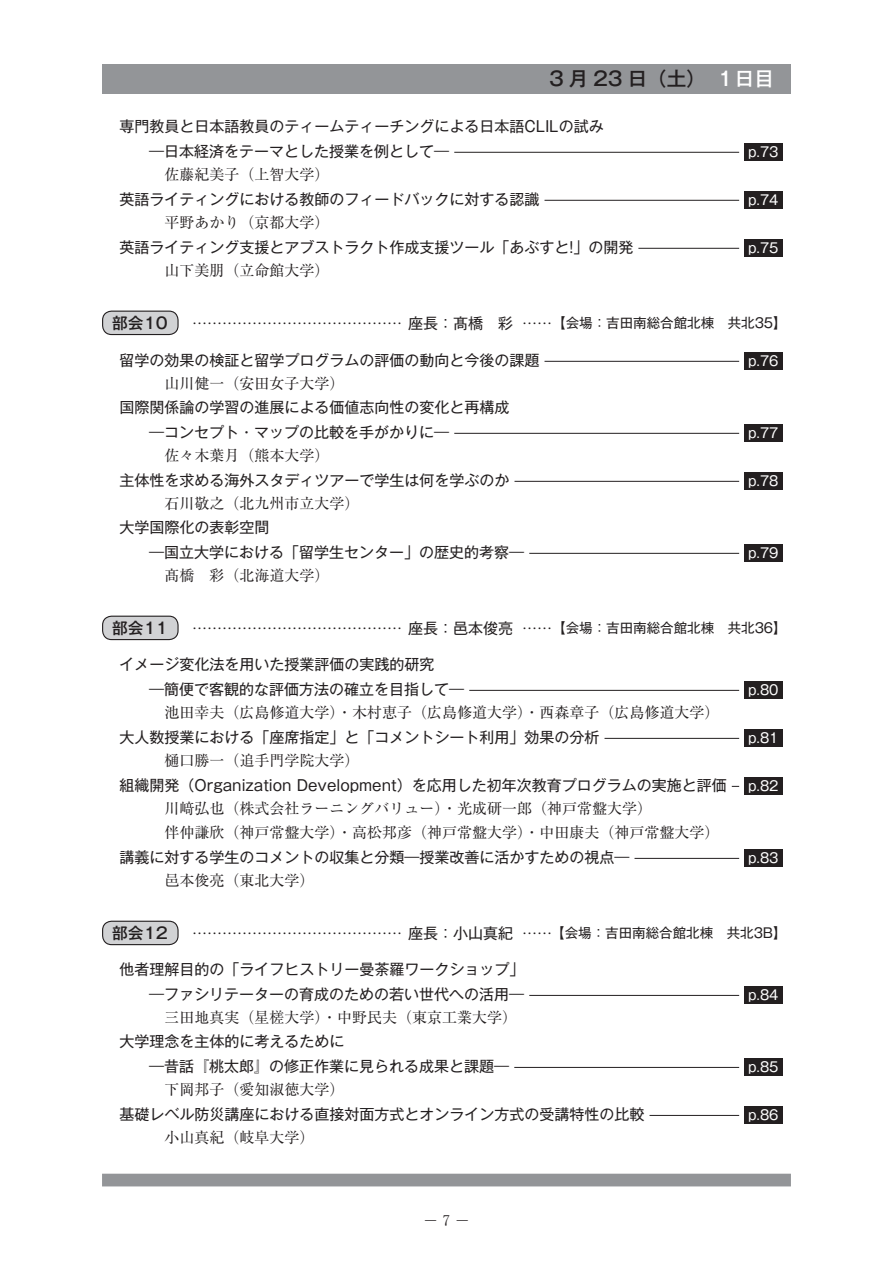
<style>
.page{position:relative;width:893px;height:1263px;background:#fff}
.page>*{position:absolute;margin:0;border:0;box-sizing:border-box;transform-origin:0 0}
.t1{font:500 19.5px "Gothic MB101 Pro";color:#231f20}
.t2{font:500 15.75px "Gothic MB101 Pro";color:#231f20}
.t3{font:15.75px "MS Mincho";color:#231f20}
.t4{font:15px/25px "Gothic MB101 Pro";color:#231f20}
.t5{font:15px/24px "Ryumin Pro";color:#231f20}
.t6{font:13.5px "Gothic MB101 Pro";color:#fff}
.s1{color:#fff}
.s2{font-size:13.5px}
</style>
<div class="page">
<hr style="left:454px;top:152px;width:285px;height:1px;background:#231f20">
<div style="left:744px;top:143px;width:38px;height:17px;background:#231f20"></div>
<hr style="left:544px;top:200px;width:195px;height:1px;background:#231f20">
<div style="left:744px;top:191px;width:38px;height:17px;background:#231f20"></div>
<hr style="left:638px;top:248px;width:101px;height:1px;background:#231f20">
<div style="left:744px;top:239px;width:38px;height:17px;background:#231f20"></div>
<div style="left:103px;top:311px;width:75px;height:23px;background:#d1d2d4;border-radius:9px"></div>
<div style="left:102px;top:311px;width:77px;height:24px;border:1px solid #231f20;border-radius:9px"></div>
<hr style="left:544px;top:361px;width:195px;height:1px;background:#231f20">
<div style="left:744px;top:352px;width:38px;height:17px;background:#231f20"></div>
<hr style="left:454px;top:433px;width:285px;height:1px;background:#231f20">
<div style="left:744px;top:424px;width:38px;height:17px;background:#231f20"></div>
<hr style="left:514px;top:481px;width:225px;height:1px;background:#231f20">
<div style="left:744px;top:472px;width:38px;height:17px;background:#231f20"></div>
<hr style="left:529px;top:553px;width:210px;height:1px;background:#231f20">
<div style="left:744px;top:544px;width:38px;height:17px;background:#231f20"></div>
<div style="left:103px;top:616px;width:75px;height:24px;background:#d1d2d4;border-radius:9px"></div>
<div style="left:102px;top:616px;width:77px;height:24px;border:1px solid #231f20;border-radius:9px"></div>
<hr style="left:469px;top:690px;width:270px;height:1px;background:#231f20">
<div style="left:744px;top:681px;width:38px;height:17px;background:#231f20"></div>
<hr style="left:604px;top:738px;width:135px;height:1px;background:#231f20">
<div style="left:744px;top:729px;width:38px;height:17px;background:#231f20"></div>
<div style="left:744px;top:777px;width:38px;height:17px;background:#231f20"></div>
<hr style="left:634px;top:858px;width:105px;height:1px;background:#231f20">
<div style="left:744px;top:849px;width:38px;height:17px;background:#231f20"></div>
<div style="left:103px;top:921px;width:75px;height:24px;background:#d1d2d4;border-radius:9px"></div>
<div style="left:102px;top:921px;width:77px;height:24px;border:1px solid #231f20;border-radius:9px"></div>
<hr style="left:529px;top:995px;width:210px;height:1px;background:#231f20">
<div style="left:744px;top:986px;width:38px;height:17px;background:#231f20"></div>
<hr style="left:514px;top:1067px;width:225px;height:1px;background:#231f20">
<div style="left:744px;top:1058px;width:38px;height:17px;background:#231f20"></div>
<hr style="left:649px;top:1115px;width:90px;height:1px;background:#231f20">
<div style="left:744px;top:1106px;width:38px;height:17px;background:#231f20"></div>
<div style="left:102px;top:64px;width:689px;height:30px;background:#939598"></div>
<div style="left:102px;top:1174px;width:689px;height:12px;background:#939598"></div>
<h1 class="t1" style="left:549px;top:62px;width:226px">3 月 23 日（土）　<span class="s1">１日目</span></h1>
<p class="t4" style="left:149px;top:112px;width:456px;text-indent:-30px">専門教員と日本語教員のティームティーチングによる日本語CLILの試み―日本経済をテーマとした授業を例として―</p>
<p class="t6" style="left:748px;top:140px;width:32px">p.73</p>
<p class="t5" style="left:165px;top:162px;width:166px">佐藤紀美子（上智大学）</p>
<p class="t4" style="left:119px;top:185px;width:421px">英語ライティングにおける教師のフィードバックに対する認識</p>
<p class="t6" style="left:748px;top:188px;width:32px">p.74</p>
<p class="t5" style="left:165px;top:210px;width:166px">平野あかり（京都大学）</p>
<p class="t4" style="left:119px;top:233px;width:515px">英語ライティング支援とアブストラクト作成支援ツール「あぶすと!」の開発</p>
<p class="t6" style="left:748px;top:236px;width:32px">p.75</p>
<p class="t5" style="left:165px;top:258px;width:166px">山下美朋（立命館大学）</p>
<p class="t2" style="left:112px;top:310px;width:57px">部会10</p>
<p class="t4" style="left:192px;top:308px;width:596px">…………………………………… 座長：髙橋　彩 ……<span class="s2">【会場：吉田南総合館北棟　共北35】</span></p>
<p class="t4" style="left:119px;top:346px;width:421px">留学の効果の検証と留学プログラムの評価の動向と今後の課題</p>
<p class="t6" style="left:748px;top:349px;width:32px">p.76</p>
<p class="t5" style="left:165px;top:371px;width:181px">山川健一（安田女子大学）</p>
<p class="t4" style="left:149px;top:393px;width:362px;text-indent:-30px">国際関係論の学習の進展による価値志向性の変化と再構成―コンセプト・マップの比較を手がかりに―</p>
<p class="t6" style="left:748px;top:421px;width:32px">p.77</p>
<p class="t5" style="left:165px;top:443px;width:166px">佐々木葉月（熊本大学）</p>
<p class="t4" style="left:119px;top:466px;width:391px">主体性を求める海外スタディツアーで学生は何を学ぶのか</p>
<p class="t6" style="left:748px;top:469px;width:32px">p.78</p>
<p class="t5" style="left:165px;top:491px;width:196px">石川敬之（北九州市立大学）</p>
<p class="t4" style="left:149px;top:513px;width:376px;text-indent:-30px">大学国際化の表彰空間<br>―国立大学における「留学生センター」の歴史的考察―</p>
<p class="t6" style="left:748px;top:541px;width:32px">p.79</p>
<p class="t5" style="left:165px;top:563px;width:166px">髙橋　彩（北海道大学）</p>
<p class="t2" style="left:112px;top:615px;width:57px">部会11</p>
<p class="t4" style="left:192px;top:613px;width:596px">…………………………………… 座長：邑本俊亮 ……<span class="s2">【会場：吉田南総合館北棟　共北36】</span></p>
<p class="t4" style="left:149px;top:650px;width:316px;text-indent:-30px">イメージ変化法を用いた授業評価の実践的研究<br>―簡便で客観的な評価方法の確立を目指して―</p>
<p class="t6" style="left:748px;top:678px;width:32px">p.80</p>
<p class="t5" style="left:165px;top:700px;width:557px">池田幸夫（広島修道大学）・木村恵子（広島修道大学）・西森章子（広島修道大学）</p>
<p class="t4" style="left:119px;top:723px;width:481px">大人数授業における「座席指定」と「コメントシート利用」効果の分析</p>
<p class="t6" style="left:748px;top:726px;width:32px">p.81</p>
<p class="t5" style="left:165px;top:748px;width:196px">樋口勝一（追手門学院大学）</p>
<p class="t4" style="left:119px;top:771px;width:609px">組織開発（Organization Development）を応用した初年次教育プログラムの実施と評価</p>
<p class="t6" style="left:748px;top:774px;width:32px">p.82</p>
<p class="t5" style="left:165px;top:796px;width:557px">川﨑弘也（株式会社ラーニングバリュー）・光成研一郎（神戸常盤大学）<br>伴仲謙欣（神戸常盤大学）・高松邦彦（神戸常盤大学）・中田康夫（神戸常盤大学）</p>
<p class="t4" style="left:119px;top:843px;width:511px">講義に対する学生のコメントの収集と分類―授業改善に活かすための視点―</p>
<p class="t6" style="left:748px;top:846px;width:32px">p.83</p>
<p class="t5" style="left:165px;top:868px;width:151px">邑本俊亮（東北大学）</p>
<p class="t2" style="left:112px;top:920px;width:57px">部会12</p>
<p class="t4" style="left:192px;top:918px;width:596px">…………………………………… 座長：小山真紀 …… <span class="s2">【会場：吉田南総合館北棟　共北3B】</span></p>
<p class="t4" style="left:119px;top:955px;width:406px;text-align:right">他者理解目的の「ライフヒストリー曼荼羅ワークショップ」―ファシリテーターの育成のための若い世代への活用―</p>
<p class="t6" style="left:748px;top:983px;width:32px">p.84</p>
<p class="t5" style="left:165px;top:1005px;width:354px">三田地真実（星槎大学）・中野民夫（東京工業大学）</p>
<p class="t4" style="left:149px;top:1027px;width:361px;text-indent:-30px">大学理念を主体的に考えるために<br>―昔話『桃太郎』の修正作業に見られる成果と課題―</p>
<p class="t6" style="left:748px;top:1055px;width:32px">p.85</p>
<p class="t5" style="left:165px;top:1077px;width:181px">下岡邦子（愛知淑徳大学）</p>
<p class="t4" style="left:119px;top:1100px;width:526px">基礎レベル防災講座における直接対面方式とオンライン方式の受講特性の比較</p>
<p class="t6" style="left:748px;top:1103px;width:32px">p.86</p>
<p class="t5" style="left:165px;top:1125px;width:151px">小山真紀（岐阜大学）</p>
<p class="t3" style="left:423px;top:1212px;width:49px">－7－</p>
</div>
